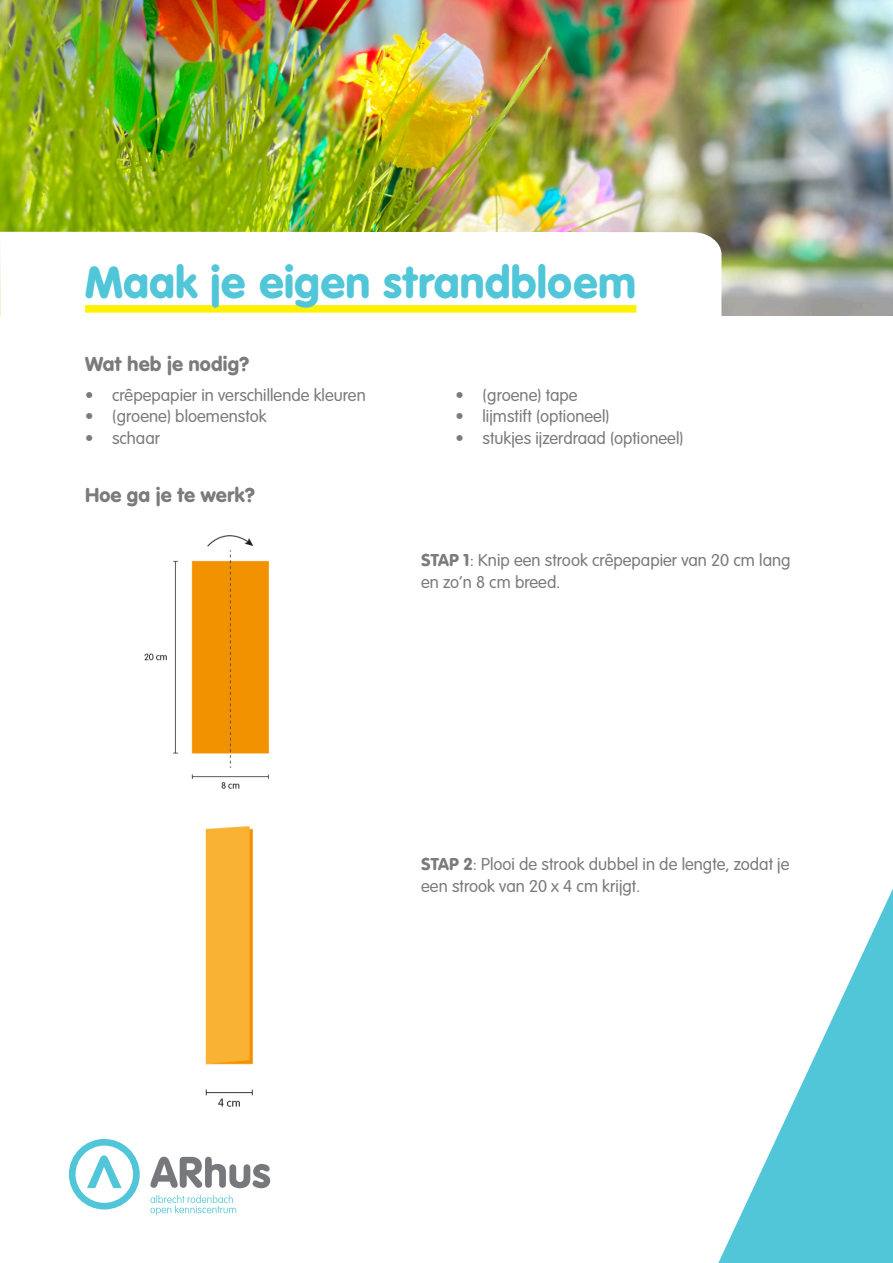
<style>
.page{position:relative;width:893px;height:1263px;background:#fff}
.page>*{position:absolute;margin:0;border:0;box-sizing:border-box;transform-origin:0 0}
.grote_titel_blauw{font:44.7px "VAG Rundschrift BQ";color:#51c6d8}
.titeltje_grijs{font:21px "VAG Rundschrift D";color:#7b7b7a}
.bodytekst{font:300 18px/21.6px "VAG Rundschrift D";color:#7b7b7a}
.s1{font-weight:400}
</style>
<div class="page">
<svg style="left:718px;top:888px;width:175px;height:375px"></svg>
<img style="left:0;top:0;width:893px;height:316px">
<svg style="left:0;top:232px;width:721px;height:84px"></svg>
<div style="left:85px;top:305px;width:551px;height:8px;background:#fff101"></div>
<img style="left:144px;top:535px;width:125px;height:254px">
<img style="left:205px;top:825px;width:48px;height:282px">
<svg style="left:69px;top:1139px;width:71px;height:70px"></svg>
<svg style="left:150px;top:1195px;width:86px;height:20px"></svg>
<svg style="left:150px;top:1157px;width:120px;height:31px"></svg>
<p class="grote_titel_blauw" style="left:85px;top:257px;width:553px">Maak je eigen strandbloem</p>
<p class="titeltje_grijs" style="left:85px;top:351px;width:166px">Wat heb je nodig?</p>
<p class="bodytekst" style="left:85px;top:384px;width:282px">• crêpepapier in verschillende kleuren</p>
<p class="bodytekst" style="left:85px;top:406px;width:183px">• (groene) bloemenstok</p>
<p class="bodytekst" style="left:85px;top:427px;width:77px">• schaar</p>
<p class="titeltje_grijs" style="left:85px;top:483px;width:171px">Hoe ga je te werk?</p>
<p class="bodytekst" style="left:455px;top:384px;width:124px">• (groene) tape</p>
<p class="bodytekst" style="left:455px;top:406px;width:156px">• lijmstift (optioneel)</p>
<p class="bodytekst" style="left:455px;top:427px;width:230px">• stukjes ijzerdraad (optioneel)</p>
<p class="bodytekst" style="left:421px;top:550px;width:371px"><span class="s1">STAP 1</span>: Knip een strook crêpepapier van 20 cm lang en zo’n 8 cm breed.</p>
<p class="bodytekst" style="left:421px;top:854px;width:370px"><span class="s1">STAP 2</span>: Plooi de strook dubbel in de lengte, zodat je een strook van 20 x 4 cm krijgt.</p>
</div>
